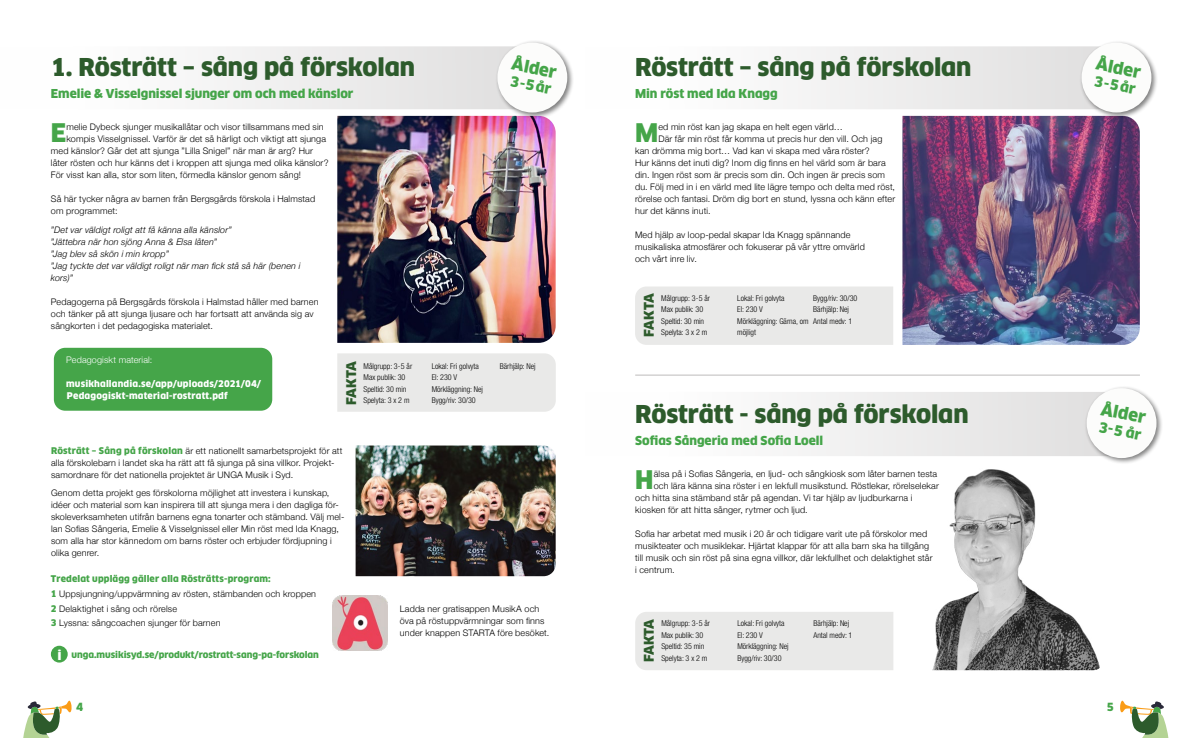
<style>
.page{position:relative;width:1191px;height:738px;background:#fff}
.page>*{position:absolute;margin:0;border:0;box-sizing:border-box;transform-origin:0 0}
.t1{font:900 25px "Clan OT";color:#45a549}
.t2{font:900 24px "Clan OT";letter-spacing:-.01em;color:#2d5b2c}
.t3{font:900 16.5px "Clan OT";color:#45a549}
.t4{font:900 14px "Clan OT";color:#45a549}
.t5{font:900 13.1px "Clan OT";letter-spacing:-.03em;color:#2d5b2c}
.t6{font:900 12px "Clan OT";letter-spacing:-.005em;color:#45a549}
.t7{font:900 11px "Clan OT";color:#45a549}
.t8{font:300 9px/12px "Helvetica Neue";letter-spacing:.015em;color:#000}
.t9{font:italic 300 9px/12px "Helvetica Neue";letter-spacing:.015em;color:#000}
.t10{font:900 9px "Clan OT";color:#45a549}
.t11{font:900 9px/12px "Clan OT";letter-spacing:.015em;color:#fff}
.t12{font:300 9px "Helvetica Neue";letter-spacing:.015em;color:#fff}
.t13{font:300 condensed 8px/11.5px "Helvetica Neue";color:#000}
.s1{font-family:"Clan OT";font-weight:900;color:#45a549}
.s2{font-size:13px;color:#fff}
</style>
<div class="page">
<div style="left:54px;top:347px;width:218px;height:63px;background:#45a549;border-radius:11px"></div>
<img style="left:337px;top:116px;width:218px;height:226px">
<img style="left:902px;top:116px;width:237px;height:228px">
<svg style="left:213px;top:46px;width:281px;height:63px"></svg>
<svg style="left:797px;top:46px;width:281px;height:63px"></svg>
<svg style="left:797px;top:392px;width:286px;height:64px;fill:#ecebeb"></svg>
<hr style="left:635px;top:374px;width:505px;height:1px;background:#bebcbb">
<div style="left:337px;top:353px;width:219px;height:58px;background:#e9e9e8"></div>
<div style="left:635px;top:286px;width:258px;height:58px;background:#e9e9e8"></div>
<div style="left:635px;top:612px;width:258px;height:57px;background:#e9e9e8"></div>
<div style="left:494px;top:40px;width:80px;height:79px;background:#000;opacity:.5"></div>
<div style="left:497px;top:43px;width:70px;height:69px;background:#fcfcfb;border-radius:50%"></div>
<div style="left:1078px;top:40px;width:80px;height:79px;background:#000;opacity:.5"></div>
<div style="left:1081px;top:43px;width:70px;height:69px;background:#fcfcfb;border-radius:50%"></div>
<img style="left:904px;top:444px;width:196px;height:225px">
<div style="left:1083px;top:385px;width:80px;height:79px;background:#000;opacity:.5"></div>
<div style="left:1086px;top:388px;width:70px;height:69px;background:#fcfcfb;border-radius:50%"></div>
<div style="left:51px;top:645px;width:17px;height:17px;background:#45a549;border-radius:50%"></div>
<img style="left:333px;top:595px;width:55px;height:54px">
<svg style="left:23px;top:700px;width:49px;height:37px"></svg>
<svg style="left:1120px;top:700px;width:49px;height:37px"></svg>
<img style="left:355px;top:445px;width:200px;height:130px">
<h3 class="t3" style="left:514px;top:54px;width:47px;rotate:11deg">Ålder</h3>
<h3 class="t4" style="left:512px;top:73px;width:43px;rotate:11deg">3-5år</h3>
<h2 class="t2" style="left:51px;top:53px;width:365px">1. Rösträtt – sång på förskolan</h2>
<h3 class="t6" style="left:51px;top:86px;width:304px">Emelie &amp; Visselgnissel sjunger om och med känslor</h3>
<h1 class="t1" style="left:51px;top:118px;width:17px">E</h1>
<p class="t8" style="left:66px;top:120px;width:259px">melie Dybeck sjunger musikallåtar och visor tillsammans med sin</p>
<p class="t8" style="left:66px;top:132px;width:261px">kompis Visselgnissel. Varför är det så härligt och viktigt att sjunga</p>
<p class="t8" style="left:51px;top:144px;width:264px">med känslor? Går det att sjunga ”Lilla Snigel” när man är arg? Hur</p>
<p class="t8" style="left:51px;top:156px;width:279px">låter rösten och hur känns det i kroppen att sjunga med olika känslor?</p>
<p class="t8" style="left:51px;top:168px;width:251px">För visst kan alla, stor som liten, förmedla känslor genom sång!</p>
<p class="t8" style="left:51px;top:192px;width:266px">Så här tycker några av barnen från Bergsgårds förskola i Halmstad om programmet:</p>
<p class="t9" style="left:51px;top:223px;width:251px">”Det var väldigt roligt att få känna alla känslor”<br>”Jättebra när hon sjöng Anna &amp; Elsa låten”<br>”Jag blev så skön i min kropp”<br>”Jag tyckte det var väldigt roligt när man fick stå så här (benen i kors)”</p>
<p class="t8" style="left:51px;top:295px;width:269px">Pedagogerna på Bergsgårds förskola i Halmstad håller med barnen och tänker på att sjunga ljusare och har fortsatt att använda sig av sångkorten i det pedagogiska materialet.</p>
<p class="t12" style="left:66px;top:352px;width:88px">Pedagogiskt material:</p>
<p class="t11" style="left:66px;top:378px;width:196px">musikhallandia.se/app/uploads/2021/04/<br>Pedagogiskt-material-rostratt.pdf</p>
<h3 class="t5" style="left:343px;top:404px;width:45px;rotate:-90deg">FAKTA</h3>
<p class="t13" style="left:363px;top:360px;width:50px">Målgrupp: 3-5 år<br>Max publik: 30<br>Speltid: 30 min<br>Spelyta: 3 x 2 m</p>
<p class="t13" style="left:432px;top:360px;width:53px">Lokal: Fri golvyta<br>El: 230 V<br>Mörkläggning: Nej<br>Bygg/riv: 30/30</p>
<p class="t13" style="left:500px;top:360px;width:37px">Bärhjälp: Nej</p>
<p class="t8" style="left:51px;top:444px;width:293px"><span class="s1">Rösträtt – Sång på förskolan</span> är ett nationellt samarbetsprojekt för att alla förskolebarn i landet ska ha rätt att få sjunga på sina villkor. Projekt&shy;samordnare för det nationella projektet är UNGA Musik i Syd.</p>
<p class="t8" style="left:51px;top:485px;width:295px">Genom detta projekt ges förskolorna möjlighet att investera i kunskap, idéer och material som kan inspirera till att sjunga mera i den dagliga för&shy;skoleverksamheten utifrån barnens egna tonarter och stämband. Välj mel&shy;lan Sofias Sångeria, Emelie &amp; Visselgnissel eller Min röst med Ida Knagg, som alla har stor kännedom om barns röster och erbjuder fördjupning i olika genrer.</p>
<p class="t10" style="left:51px;top:572px;width:221px">Tredelat upplägg gäller alla Rösträtts-program:</p>
<p class="t8" style="left:51px;top:585px;width:267px;line-height:14.8px"><span class="s1">1</span> Uppsjungning/uppvärmning av rösten, stämbanden och kroppen<br><span class="s1">2</span> Delaktighet i sång och rörelse<br><span class="s1">3</span> Lyssna: sångcoachen sjunger för barnen</p>
<p class="t10" style="left:57px;top:648px;width:263px"><span class="s2">i</span> unga.musikisyd.se/produkt/rostratt-sang-pa-forskolan</p>
<p class="t8" style="left:400px;top:601px;width:151px">Ladda ner gratisappen MusikA och öva på röstuppvärmningar som finns under knappen STARTA före besöket.</p>
<h2 class="t2" style="left:635px;top:53px;width:338px">Rösträtt – sång på förskolan</h2>
<h3 class="t6" style="left:635px;top:86px;width:144px">Min röst med Ida Knagg</h3>
<h1 class="t1" style="left:635px;top:118px;width:25px">M</h1>
<p class="t8" style="left:658px;top:120px;width:186px">ed min röst kan jag skapa en helt egen värld…</p>
<p class="t8" style="left:658px;top:132px;width:225px">Där får min röst får komma ut precis hur den vill. Och jag</p>
<p class="t8" style="left:635px;top:144px;width:236px">kan drömma mig bort… Vad kan vi skapa med våra röster?</p>
<p class="t8" style="left:635px;top:156px;width:252px">Hur känns det inuti dig? Inom dig finns en hel värld som är bara</p>
<p class="t8" style="left:635px;top:168px;width:251px">din. Ingen röst som är precis som din. Och ingen är precis som</p>
<p class="t8" style="left:635px;top:180px;width:261px">du. Följ med in i en värld med lite lägre tempo och delta med röst,</p>
<p class="t8" style="left:635px;top:192px;width:261px">rörelse och fantasi. Dröm dig bort en stund, lyssna och känn efter</p>
<p class="t8" style="left:635px;top:204px;width:77px">hur det känns inuti.</p>
<p class="t8" style="left:635px;top:228px;width:231px">Med hjälp av loop-pedal skapar Ida Knagg spännande musikaliska atmosfärer och fokuserar på vår yttre omvärld och vårt inre liv.</p>
<h3 class="t5" style="left:641px;top:336px;width:45px;rotate:-90deg">FAKTA</h3>
<p class="t13" style="left:661px;top:292px;width:50px">Målgrupp: 3-5 år<br>Max publik: 30<br>Speltid: 30 min<br>Spelyta: 3 x 2 m</p>
<p class="t13" style="left:737px;top:292px;width:73px">Lokal: Fri golvyta<br>El: 230 V<br>Mörkläggning: Gärna, om möjligt</p>
<p class="t13" style="left:813px;top:292px;width:46px">Bygg/riv: 30/30<br>Bärhjälp: Nej<br>Antal medv: 1</p>
<h2 class="t2" style="left:635px;top:399px;width:335px">Rösträtt - sång på förskolan</h2>
<h3 class="t6" style="left:635px;top:433px;width:189px">Sofias Sångeria med Sofia Loell</h3>
<h1 class="t1" style="left:635px;top:464px;width:20px">H</h1>
<p class="t8" style="left:653px;top:466px;width:285px">älsa på i Sofias Sångeria, en ljud- och sångkiosk som låter barnen testa</p>
<p class="t8" style="left:653px;top:478px;width:287px">och lära känna sina röster i en lekfull musikstund. Röstlekar, rörelselekar</p>
<p class="t8" style="left:635px;top:490px;width:279px">och hitta sina stämband står på agendan. Vi tar hjälp av ljudburkarna i</p>
<p class="t8" style="left:635px;top:502px;width:174px">kiosken för att hitta sånger, rytmer och ljud.</p>
<p class="t8" style="left:635px;top:526px;width:299px">Sofia har arbetat med musik i 20 år och tidigare varit ute på förskolor med musikteater och musiklekar. Hjärtat klappar för att alla barn ska ha tillgång till musik och sin röst på sina egna villkor, där lekfullhet och delaktighet står i centrum.</p>
<h3 class="t5" style="left:641px;top:661px;width:45px;rotate:-90deg">FAKTA</h3>
<p class="t13" style="left:661px;top:617px;width:50px">Målgrupp: 3-5 år<br>Max publik: 30<br>Speltid: 35 min<br>Spelyta: 3 x 2 m</p>
<p class="t13" style="left:737px;top:617px;width:53px">Lokal: Fri golvyta<br>El: 230 V<br>Mörkläggning: Nej<br>Bygg/riv: 30/30</p>
<p class="t13" style="left:813px;top:617px;width:41px">Bärhjälp: Nej<br>Antal medv: 1</p>
<h3 class="t3" style="left:1098px;top:54px;width:47px;rotate:11deg">Ålder</h3>
<h3 class="t4" style="left:1096px;top:73px;width:43px;rotate:11deg">3-5år</h3>
<h3 class="t3" style="left:1103px;top:399px;width:47px;rotate:11deg">Ålder</h3>
<h3 class="t4" style="left:1100px;top:418px;width:45px;rotate:11deg">3-5 år</h3>
<p class="t7" style="left:76px;top:699px;width:8px">4</p>
<p class="t7" style="left:1106px;top:699px;width:8px">5</p>
</div>
